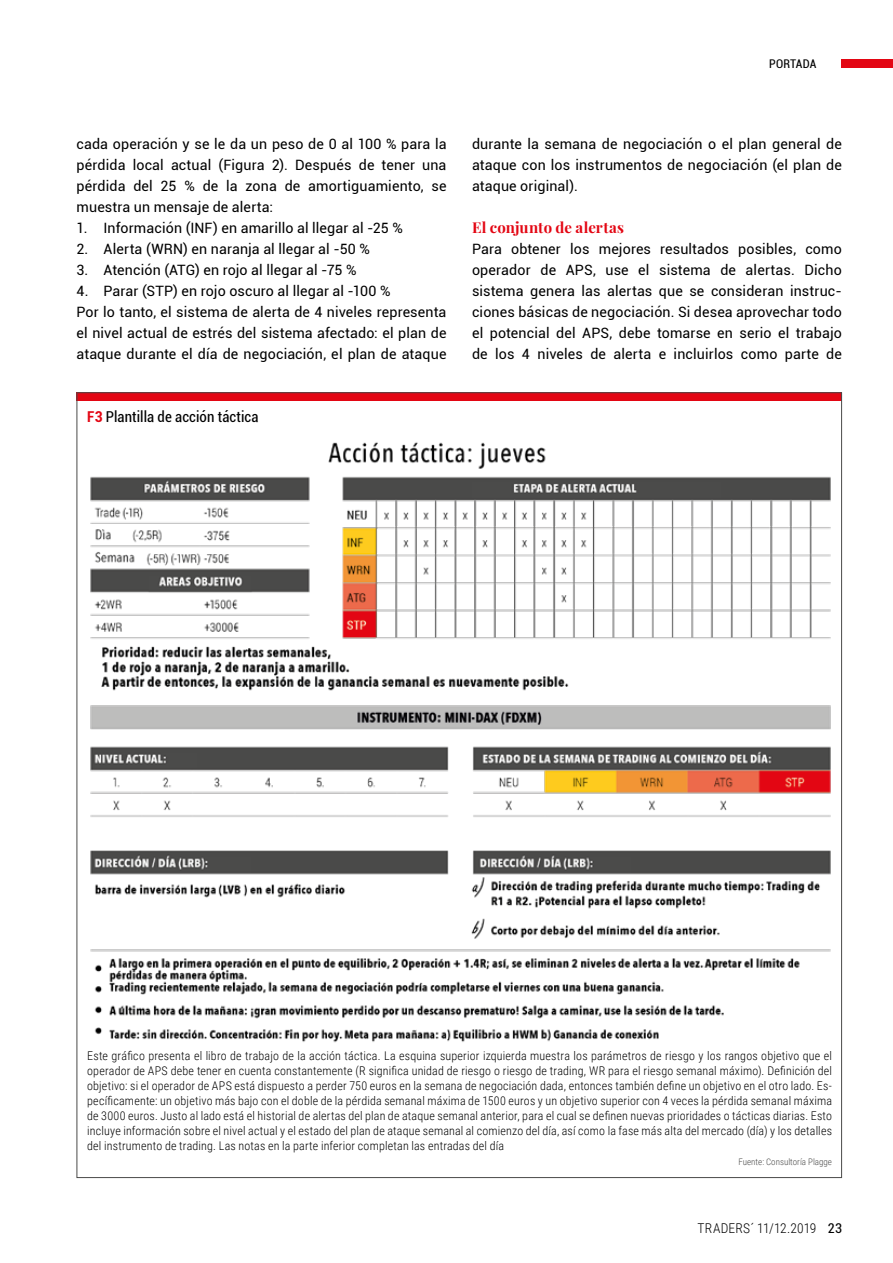
<style>
.page{position:relative;width:893px;height:1263px;background:#fff}
.page>*{position:absolute;margin:0;border:0;box-sizing:border-box;transform-origin:0 0}
.t1{font:condensed 15px "Roboto";letter-spacing:.005em;color:#000}
.t2{font:700 15px "Playfair Display";letter-spacing:.01em;color:#e30613}
.t3{font:14.25px/21px "Roboto";letter-spacing:.01em;color:#000;text-align:justify}
.t4{font:300 13.5px "Roboto Condensed";letter-spacing:.015em;color:#000}
.t5{font:300 12px/15px "Roboto Condensed";letter-spacing:.015em;color:#000;text-align:justify}
.t6{font:condensed 12px "Roboto";letter-spacing:.015em;color:#000}
.t7{font:300 9px "Roboto Condensed";color:#4a4a49}
.s1{font-weight:700;color:#e30613}
.s2{font-family:"Roboto";font-weight:400;font-stretch:condensed}
</style>
<div class="page">
<div style="left:842px;top:60px;width:51px;height:8px;background:#e30613"></div>
<div style="left:77px;top:392px;width:765px;height:9px;background:#e30613"></div>
<img style="left:90px;top:442px;width:741px;height:601px">
<p class="t6" style="left:769px;top:55px;width:49px">PORTADA</p>
<p class="t3" style="left:77px;top:132px;width:371px">cada operación y se le da un peso de 0 al 100 % para la pérdida local actual (Figura 2). Después de tener una pérdida del 25 % de la zona de amortiguamiento, se muestra un mensaje de alerta:</p>
<p class="t3" style="left:77px;top:216px;width:328px">1. Información (INF) en amarillo al llegar al -25 %</p>
<p class="t3" style="left:77px;top:237px;width:295px">2. Alerta (WRN) en naranja al llegar al -50 %</p>
<p class="t3" style="left:77px;top:258px;width:282px">3. Atención (ATG) en rojo al llegar al -75 %</p>
<p class="t3" style="left:77px;top:279px;width:371px;text-align:left">4. Parar (STP) en rojo oscuro al llegar al -100 %<br>Por lo tanto, el sistema de alerta de 4 niveles representa el nivel actual de estrés del sistema afectado: el plan de ataque durante el día de negociación, el plan de ataque</p>
<p class="t1" style="left:87px;top:406px;width:173px"><span class="s1">F3</span> Plantilla de acción táctica</p>
<p class="t3" style="left:472px;top:133px;width:371px">durante la semana de negociación o el plan general de ataque con los instrumentos de negociación (el plan de ataque original).</p>
<p class="t2" style="left:472px;top:217px;width:154px">El conjunto de alertas</p>
<p class="t3" style="left:472px;top:237px;width:371px">Para obtener los mejores resultados posibles, como operador de APS, use el sistema de alertas. Dicho sistema genera las alertas que se consideran instruc&shy;ciones básicas de negociación. Si desea aprovechar todo el potencial del APS, debe tomarse en serio el trabajo de los 4 niveles de alerta e incluirlos como parte de</p>
<p class="t5" style="left:87px;top:1048px;width:746px">Este gráfico presenta el libro de trabajo de la acción táctica. La esquina superior izquierda muestra los parámetros de riesgo y los rangos objetivo que el operador de APS debe tener en cuenta constantemente (R significa unidad de riesgo o riesgo de trading, WR para el riesgo semanal máximo). Definición del objetivo: si el operador de APS está dispuesto a perder 750 euros en la semana de negociación dada, entonces también define un objetivo en el otro lado. Es&shy;pecíficamente: un objetivo más bajo con el doble de la pérdida semanal máxima de 1500 euros y un objetivo superior con 4 veces la pérdida semanal máxima de 3000 euros. Justo al lado está el historial de alertas del plan de ataque semanal anterior, para el cual se definen nuevas prioridades o tácticas diarias. Esto incluye información sobre el nivel actual y el estado del plan de ataque semanal al comienzo del día, así como la fase más alta del mercado (día) y los detalles del instrumento de trading. Las notas en la parte inferior completan las entradas del día</p>
<p class="t7" style="left:738px;top:1156px;width:95px">Fuente: Consultoría Plagge</p>
<p class="t4" style="left:698px;top:1219px;width:146px">TRADERS´ 11/12.2019 <span class="s2">23</span></p>
</div>
